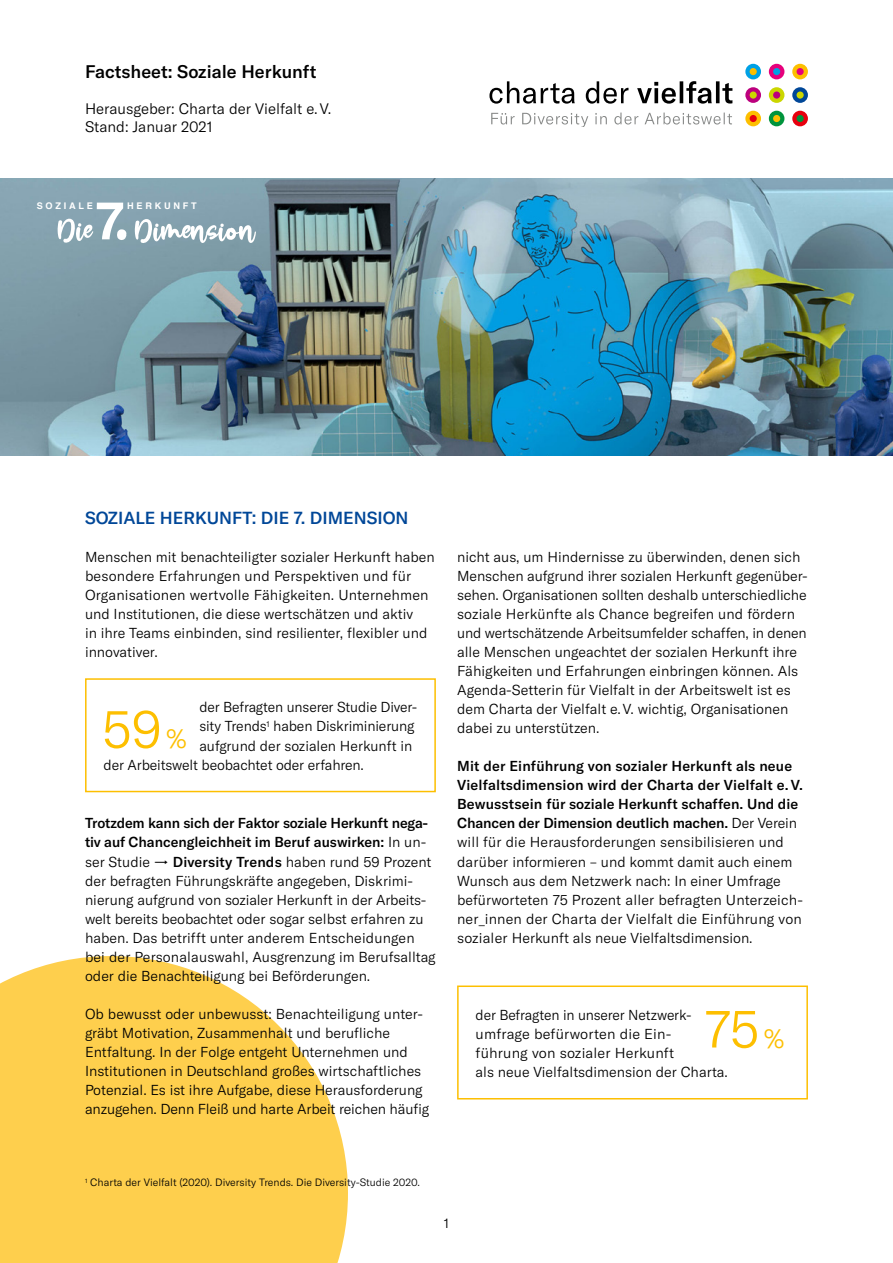
<style>
.page{position:relative;width:893px;height:1263px;background:#fff}
.page>*{position:absolute;margin:0;border:0;box-sizing:border-box;transform-origin:0 0}
.t1{font:300 52.5px "GT America";color:#fdbf00}
.t2{font:500 18px "GT America";color:#000}
.t3{font:500 17.25px "GT America";color:#004798}
.t4{font:300 15px/18px "GT America";color:#000}
.t5{font:300 14.25px/19px "GT America";color:#000}
.t6{font:300 13.5px "GT America";color:#000}
.t7{font:300 10.5px "GT America";color:#000}
.t8{font:700 9.15px "Helvetica";letter-spacing:.3em;color:#fff}
.s1{font-size:26.25px}
.s2{font-weight:500}
</style>
<div class="page">
<svg style="left:0;top:956px;width:348px;height:307px;background:#fed462"></svg>
<svg style="left:745px;top:64px;width:16px;height:15px"></svg>
<div style="left:750px;top:68px;width:7px;height:7px;background:#fdbf00;border-radius:50%"></div>
<div style="left:769px;top:64px;width:15px;height:15px;background:#e6007c;border-radius:50%"></div>
<div style="left:773px;top:68px;width:7px;height:7px;background:#00a1e5;border-radius:50%"></div>
<svg style="left:792px;top:64px;width:16px;height:15px"></svg>
<div style="left:796px;top:68px;width:8px;height:7px;background:#e6007c;border-radius:50%"></div>
<svg style="left:745px;top:87px;width:16px;height:16px"></svg>
<div style="left:750px;top:91px;width:7px;height:8px;background:#cbd600;border-radius:50%"></div>
<svg style="left:769px;top:87px;width:15px;height:16px"></svg>
<div style="left:773px;top:91px;width:7px;height:8px;background:#bc007e;border-radius:50%"></div>
<div style="left:792px;top:87px;width:16px;height:16px;background:#004798;border-radius:50%"></div>
<div style="left:796px;top:91px;width:8px;height:8px;background:#cbd600;border-radius:50%"></div>
<svg style="left:745px;top:111px;width:16px;height:15px"></svg>
<div style="left:750px;top:115px;width:7px;height:7px;background:#e7000e;border-radius:50%"></div>
<div style="left:769px;top:111px;width:15px;height:15px;background:#00943d;border-radius:50%"></div>
<div style="left:773px;top:115px;width:7px;height:7px;background:#fdbf00;border-radius:50%"></div>
<svg style="left:792px;top:111px;width:16px;height:15px"></svg>
<div style="left:796px;top:115px;width:8px;height:7px;background:#00943d;border-radius:50%"></div>
<svg style="left:489px;top:81px;width:243px;height:23px"></svg>
<svg style="left:491px;top:113px;width:241px;height:13px"></svg>
<img style="left:0;top:179px;width:893px;height:277px">
<svg style="left:135px;top:219px;width:121px;height:25px"></svg>
<svg style="left:58px;top:203px;width:69px;height:40px"></svg>
<div style="left:85px;top:678px;width:351px;height:114px;border:2px solid #fdbf00"></div>
<div style="left:457px;top:985px;width:351px;height:114px;border:2px solid #fdbf00"></div>
<p class="t2" style="left:85px;top:61px;width:233px">Factsheet: Soziale Herkunft</p>
<p class="t4" style="left:85px;top:100px;width:248px">Herausgeber: Charta der Vielfalt e. V.<br>Stand: Januar 2021</p>
<p class="t8" style="left:37px;top:199px;width:58px">SOZIALE</p>
<p class="t8" style="left:127px;top:199px;width:71px">HERKUNFT</p>
<p class="t3" style="left:85px;top:507px;width:325px">SOZIALE HERKUNFT: DIE 7. DIMENSION</p>
<p class="t5" style="left:85px;top:548px;width:351px">Menschen mit benachteiligter sozialer Herkunft haben besondere Erfahrungen und Perspektiven und für Organisationen wertvolle Fähigkeiten. Unternehmen und Institutionen, die diese wertschätzen und aktiv<br>in ihre Teams einbinden, sind resilienter, flexibler und innovativer.</p>
<p class="t5" style="left:199px;top:698px;width:219px">der Befragten unserer Studie Diver-</p>
<p class="t5" style="left:199px;top:717px;width:217px">sity Trends<sup>1</sup> haben Diskriminierung</p>
<p class="t5" style="left:199px;top:736px;width:214px">aufgrund der sozialen Herkunft in</p>
<p class="t5" style="left:104px;top:755px;width:262px">der Arbeitswelt beobachtet oder erfahren.</p>
<h1 class="t1" style="left:102px;top:698px;width:86px">59<span class="s1">%</span></h1>
<p class="t5" style="left:85px;top:814px;width:352px"><span class="s2">Trotzdem kann sich der Faktor soziale Herkunft nega&shy;tiv auf Chancengleichheit im Beruf auswirken:</span> In un&shy;ser Studie <span class="s2">→ Diversity Trends</span> haben rund 59 Prozent der befragten Führungskräfte angegeben, Diskrimi&shy;nierung aufgrund von sozialer Herkunft in der Arbeits&shy;welt bereits beobachtet oder sogar selbst erfahren zu haben. Das betrifft unter anderem Entscheidungen bei der Personalauswahl, Ausgrenzung im Berufsalltag oder die Benachteiligung bei Beförderungen.</p>
<p class="t5" style="left:85px;top:1004px;width:346px">Ob bewusst oder unbewusst: Benachteiligung unter&shy;gräbt Motivation, Zusammenhalt und berufliche Entfaltung. In der Folge entgeht Unternehmen und Institutionen in Deutschland großes wirtschaftliches Potenzial. Es ist ihre Aufgabe, diese Herausforderung anzugehen. Denn Fleiß und harte Arbeit reichen häufig</p>
<p class="t5" style="left:457px;top:548px;width:352px">nicht aus, um Hindernisse zu überwinden, denen sich Menschen aufgrund ihrer sozialen Herkunft gegenüber&shy;sehen. Organisationen sollten deshalb unterschiedliche soziale Herkünfte als Chance begreifen und fördern und wertschätzende Arbeitsumfelder schaffen, in denen alle Menschen ungeachtet der sozialen Herkunft ihre Fähigkeiten und Erfahrungen einbringen können. Als Agenda-Setterin für Vielfalt in der Arbeitswelt ist es dem Charta der Vielfalt e. V. wichtig, Organisationen dabei zu unterstützen.</p>
<p class="t5" style="left:457px;top:757px;width:347px"><span class="s2">Mit der Einführung von sozialer Herkunft als neue Vielfaltsdimension wird der Charta der Vielfalt e. V.<br>Bewusstsein für soziale Herkunft schaffen. Und die Chancen der Dimension deutlich machen.</span> Der Verein will für die Herausforderungen sensibilisieren und darüber informieren – und kommt damit auch einem Wunsch aus dem Netzwerk nach: In einer Umfrage befürworteten 75 Prozent aller befragten Unterzeich&shy;ner_innen der Charta der Vielfalt die Einführung von sozialer Herkunft als neue Vielfaltsdimension.</p>
<p class="t5" style="left:476px;top:1005px;width:254px">der Befragten in unserer Netzwerk&shy;umfrage befürworten die Ein-<br>führung von sozialer Herkunft<br>als neue Vielfaltsdimension der Charta.</p>
<h1 class="t1" style="left:705px;top:998px;width:81px">75<span class="s1">%</span></h1>
<p class="t7" style="left:85px;top:1176px;width:336px"><sup>1</sup> Charta der Vielfalt (2020). Diversity Trends. Die Diversity-Studie 2020.</p>
<p class="t6" style="left:444px;top:1215px;width:7px">1</p>
</div>
